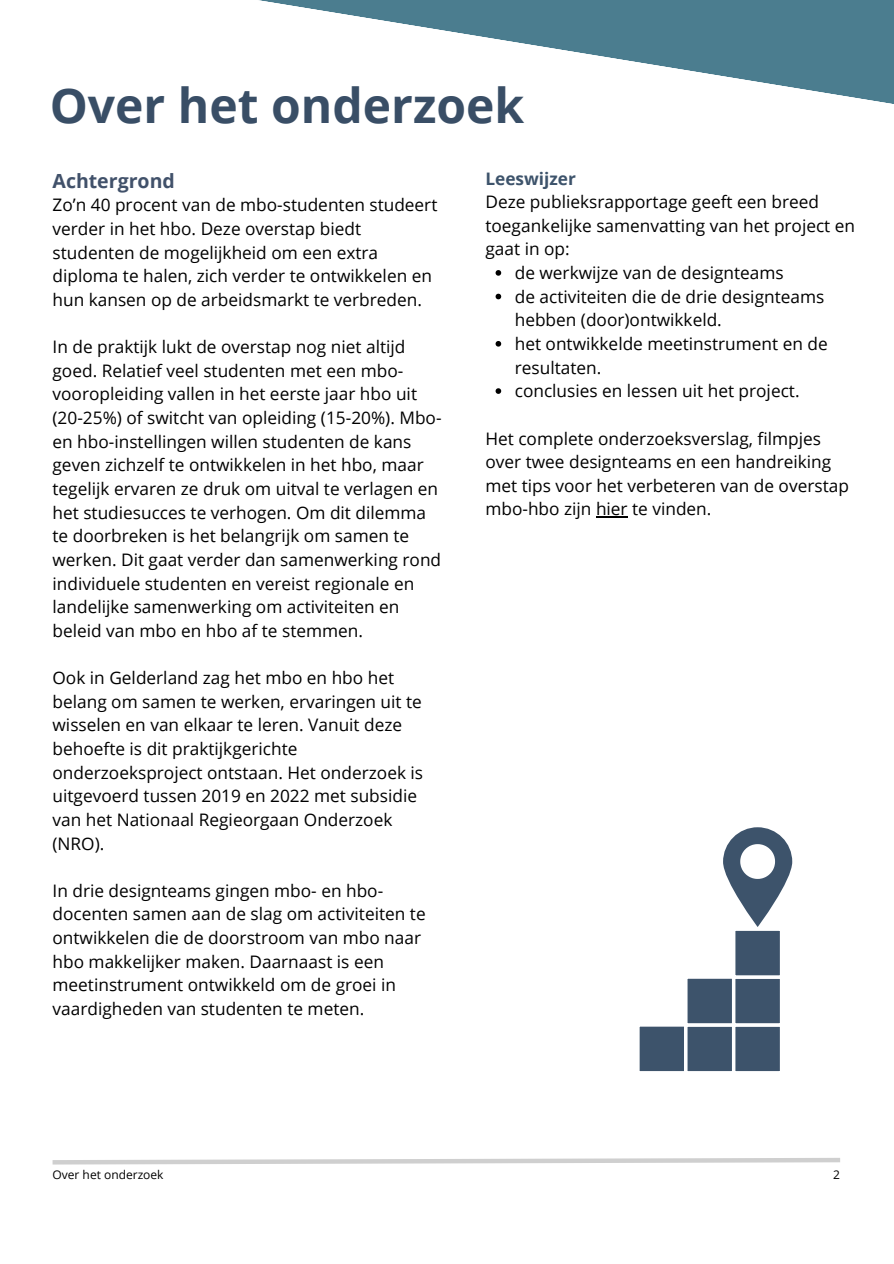
<style>
.page{position:relative;width:894px;height:1264px;background:#fff}
.page>*{position:absolute;margin:0;border:0;box-sizing:border-box;transform-origin:0 0}
.t1{font:700 48px "Open Sans";color:#394e66}
.t2{font:700 19.5px "Open Sans";color:#41516a}
.t3{font:17.25px/23.7px "Open Sans";color:#000}
.t4{font:700 17.25px "Open Sans";color:#3d536b}
.t5{font:12px "Open Sans";color:#000}
</style>
<div class="page">
<div style="left:637px;top:1024px;width:48px;height:48px;background:#3d536b"></div>
<div style="left:636px;top:1023px;width:51px;height:51px;border:3px solid #fff"></div>
<div style="left:685px;top:1024px;width:48px;height:48px;background:#3d536b"></div>
<div style="left:684px;top:1023px;width:51px;height:51px;border:3px solid #fff"></div>
<div style="left:733px;top:1024px;width:48px;height:48px;background:#3d536b"></div>
<div style="left:731px;top:1023px;width:52px;height:51px;border:3px solid #fff"></div>
<div style="left:685px;top:977px;width:48px;height:47px;background:#3d536b"></div>
<div style="left:684px;top:975px;width:51px;height:51px;border:3px solid #fff"></div>
<div style="left:733px;top:977px;width:48px;height:47px;background:#3d536b"></div>
<div style="left:731px;top:975px;width:52px;height:51px;border:3px solid #fff"></div>
<div style="left:733px;top:929px;width:48px;height:48px;background:#3d536b"></div>
<div style="left:731px;top:927px;width:52px;height:51px;border:3px solid #fff"></div>
<svg style="left:722px;top:827px;width:70px;height:100px;fill:#3d536b"></svg>
<svg style="left:740px;top:844px;width:34px;height:34px"></svg>
<svg style="left:259px;top:0;width:634px;height:104px"></svg>
<svg style="left:495px;top:270px;width:6px;height:6px"></svg>
<svg style="left:495px;top:294px;width:6px;height:5px"></svg>
<svg style="left:495px;top:341px;width:6px;height:5px"></svg>
<svg style="left:495px;top:388px;width:6px;height:6px"></svg>
<hr style="left:596px;top:516px;width:31px;height:1px;background:#000">
<svg style="left:52px;top:1158px;width:788px;height:7px"></svg>
<p class="t1" style="left:50px;top:72px;width:476px">Over het onderzoek</p>
<p class="t2" style="left:53px;top:167px;width:124px">Achtergrond</p>
<p class="t3" style="left:53px;top:193px;width:386px">Zo’n 40 procent van de mbo-studenten studeert verder in het hbo. Deze overstap biedt studenten de mogelijkheid om een extra diploma te halen, zich verder te ontwikkelen en hun kansen op de arbeidsmarkt te verbreden.</p>
<p class="t3" style="left:53px;top:334px;width:390px">In de praktijk lukt de overstap nog niet altijd goed. Relatief veel studenten met een mbo&shy;vooropleiding vallen in het eerste jaar hbo uit (20-25%) of switcht van opleiding (15-20%). Mbo&shy;en hbo-instellingen willen studenten de kans geven zichzelf te ontwikkelen in het hbo, maar tegelijk ervaren ze druk om uitval te verlagen en het studiesucces te verhogen. Om dit dilemma te doorbreken is het belangrijk om samen te werken. Dit gaat verder dan samenwerking rond individuele studenten en vereist regionale en landelijke samenwerking om activiteiten en beleid van mbo en hbo af te stemmen.</p>
<p class="t3" style="left:53px;top:665px;width:372px">Ook in Gelderland zag het mbo en hbo het belang om samen te werken, ervaringen uit te wisselen en van elkaar te leren. Vanuit deze behoefte is dit praktijkgerichte onderzoeksproject ontstaan. Het onderzoek is uitgevoerd tussen 2019 en 2022 met subsidie van het Nationaal Regieorgaan Onderzoek (NRO).</p>
<p class="t3" style="left:53px;top:878px;width:374px">In drie designteams gingen mbo- en hbo&shy;docenten samen aan de slag om activiteiten te ontwikkelen die de doorstroom van mbo naar hbo makkelijker maken. Daarnaast is een meetinstrument ontwikkeld om de groei in vaardigheden van studenten te meten.</p>
<p class="t4" style="left:485px;top:166px;width:92px">Leeswijzer</p>
<p class="t3" style="left:485px;top:190px;width:371px">Deze publieksrapportage geeft een breed toegankelijke samenvatting van het project en gaat in op:</p>
<p class="t3" style="left:514px;top:260px;width:270px">de werkwijze van de designteams</p>
<p class="t3" style="left:514px;top:284px;width:311px">de activiteiten die de drie designteams hebben (door)ontwikkeld.</p>
<p class="t3" style="left:514px;top:331px;width:314px">het ontwikkelde meetinstrument en de resultaten.</p>
<p class="t3" style="left:514px;top:379px;width:286px">conclusies en lessen uit het project.</p>
<p class="t3" style="left:485px;top:426px;width:365px">Het complete onderzoeksverslag, filmpjes over twee designteams en een handreiking met tips voor het verbeteren van de overstap mbo-hbo zijn hier te vinden.</p>
<p class="t5" style="left:53px;top:1165px;width:112px">Over het onderzoek</p>
<p class="t5" style="left:833px;top:1165px;width:8px">2</p>
</div>
